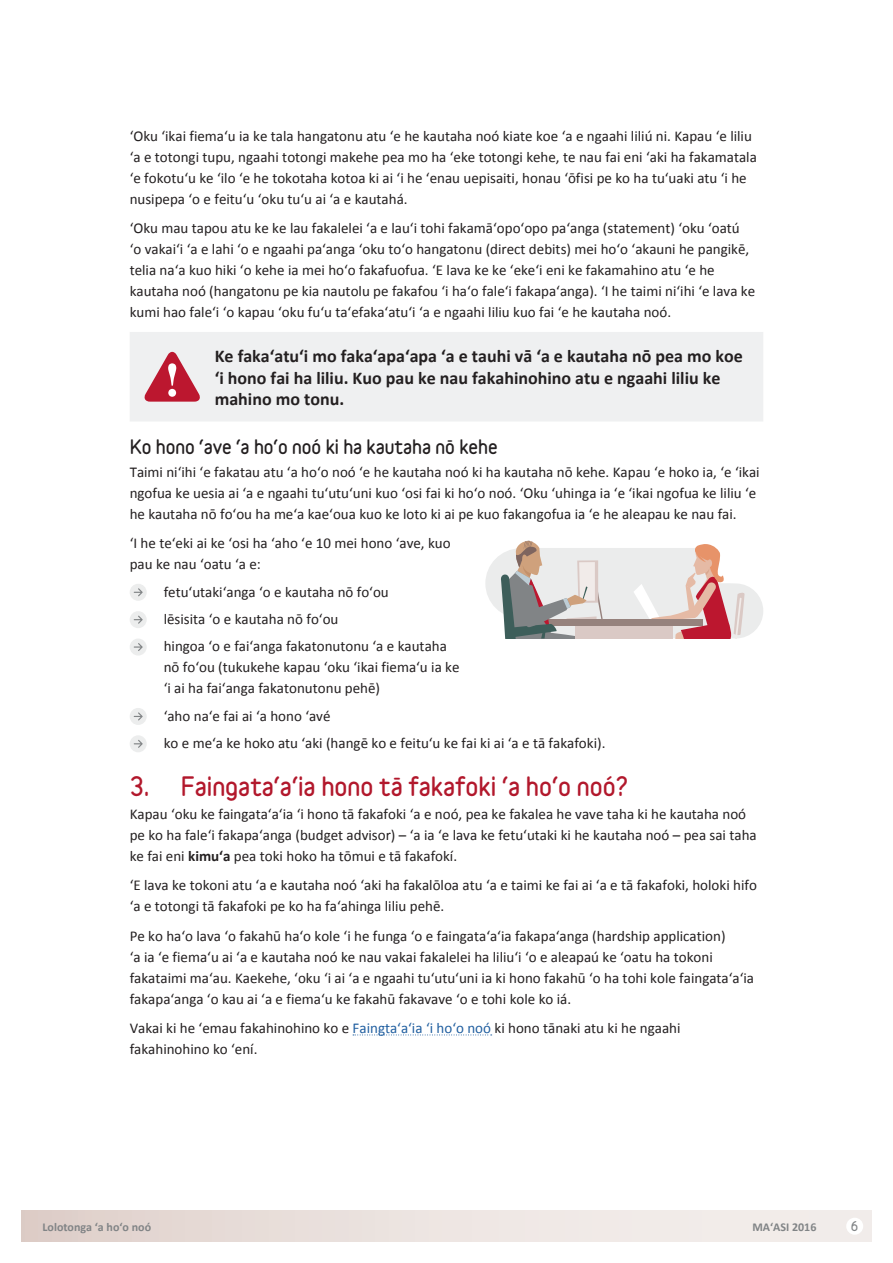
<style>
.page{position:relative;width:893px;height:1263px;background:#fff}
.page>*{position:absolute;margin:0;border:0;box-sizing:border-box;transform-origin:0 0}
.t1{font:900 24px "Variable Macron";color:#b2182c}
.t2{font:700 18px/21px "Calibri";color:#231f20}
.t3{font:900 18px "Variable Macron";color:#231f20}
.t4{font:15px/21px "Calibri";color:#231f20}
.t5{font:700 12px "Calibri";color:#818486}
.t6{font:900 12px "Variable";color:#818486}
.s1{font-weight:700}
.s2{color:#215fa0}
</style>
<div class="page">
<svg style="left:21px;top:1211px;width:851px;height:31px;background:#ebe2de"></svg>
<div style="left:846px;top:1218px;width:17px;height:17px;background:#fff;border-radius:50%"></div>
<svg style="left:353px;top:1034px;width:139px;height:1px"></svg>
<div style="left:130px;top:332px;width:633px;height:89px;background:#eff0f1"></div>
<svg style="left:143px;top:351px;width:58px;height:51px"></svg>
<div style="left:130px;top:584px;width:17px;height:17px;background:#eceded;border-radius:50%"></div>
<svg style="left:134px;top:588px;width:9px;height:8px"></svg>
<div style="left:130px;top:611px;width:17px;height:17px;background:#eceded;border-radius:50%"></div>
<svg style="left:134px;top:616px;width:9px;height:8px"></svg>
<div style="left:130px;top:638px;width:17px;height:17px;background:#eceded;border-radius:50%"></div>
<svg style="left:134px;top:643px;width:9px;height:8px"></svg>
<div style="left:130px;top:708px;width:17px;height:17px;background:#eceded;border-radius:50%"></div>
<svg style="left:134px;top:712px;width:9px;height:8px"></svg>
<div style="left:130px;top:735px;width:17px;height:17px;background:#eceded;border-radius:50%"></div>
<svg style="left:134px;top:740px;width:9px;height:8px"></svg>
<svg style="left:485px;top:540px;width:278px;height:98px"></svg>
<p class="t4" style="left:130px;top:126px;width:629px">‘Oku ‘ikai fiema‘u ia ke tala hangatonu atu ‘e he kautaha noó kiate koe ‘a e ngaahi liliú ni. Kapau ‘e liliu ‘a e totongi tupu, ngaahi totongi makehe pea mo ha ‘eke totongi kehe, te nau fai eni ‘aki ha fakamatala ‘e fokotu‘u ke ‘ilo ‘e he tokotaha kotoa ki ai ‘i he ‘enau uepisaiti, honau ‘ōfisi pe ko ha tu‘uaki atu ‘i he nusipepa ‘o e feitu‘u ‘oku tu‘u ai ‘a e kautahá.</p>
<p class="t4" style="left:130px;top:218px;width:627px">‘Oku mau tapou atu ke ke lau fakalelei ‘a e lau‘i tohi fakamā‘opo‘opo pa‘anga (statement) ‘oku ‘oatú<br>‘o vakai‘i ‘a e lahi ‘o e ngaahi pa‘anga ‘oku to‘o hangatonu (direct debits) mei ho‘o ‘akauni he pangikē, telia na‘a kuo hiki ‘o kehe ia mei ho‘o fakafuofua. ‘E lava ke ke ‘eke‘i eni ke fakamahino atu ‘e he kautaha noó (hangatonu pe kia nautolu pe fakafou ‘i ha‘o fale‘i fakapa‘anga). ‘I he taimi ni‘ihi ‘e lava ke kumi hao fale‘i ‘o kapau ‘oku fu‘u ta‘efaka‘atu‘i ‘a e ngaahi liliu kuo fai ‘e he kautaha noó.</p>
<p class="t2" style="left:215px;top:346px;width:530px">Ke faka‘atu‘i mo faka‘apa‘apa ‘a e tauhi vā ‘a e kautaha nō pea mo koe ‘i hono fai ha liliu. Kuo pau ke nau fakahinohino atu e ngaahi liliu ke mahino mo tonu.</p>
<p class="t3" style="left:130px;top:434px;width:369px">Ko hono ‘ave ‘a ho‘o noó ki ha kautaha nō kehe</p>
<p class="t4" style="left:130px;top:461px;width:631px">Taimi ni‘ihi ‘e fakatau atu ‘a ho‘o noó ‘e he kautaha noó ki ha kautaha nō kehe. Kapau ‘e hoko ia, ‘e ‘ikai ngofua ke uesia ai ‘a e ngaahi tu‘utu‘uni kuo ‘osi fai ki ho‘o noó. ‘Oku ‘uhinga ia ‘e ‘ikai ngofua ke liliu ‘e he kautaha nō fo‘ou ha me‘a kae‘oua kuo ke loto ki ai pe kuo fakangofua ia ‘e he aleapau ke nau fai.</p>
<p class="t4" style="left:130px;top:533px;width:322px">‘I he te‘eki ai ke ‘osi ha ‘aho ‘e 10 mei hono ‘ave, kuo pau ke nau ‘oatu ‘a e:</p>
<p class="t4" style="left:164px;top:578px;width:285px;line-height:27.5px">fetu‘utaki‘anga ‘o e kautaha nō fo‘ou<br>lēsisita ‘o e kautaha nō fo‘ou<br>hingoa ‘o e fai‘anga fakatonutonu ‘a e kautaha</p>
<p class="t4" style="left:164px;top:657px;width:297px">nō fo‘ou (tukukehe kapau ‘oku ‘ikai fiema‘u ia ke ‘i ai ha fai‘anga fakatonutonu pehē)</p>
<p class="t4" style="left:164px;top:702px;width:443px;line-height:27.5px">‘aho na‘e fai ai ‘a hono ‘avé<br>ko e me‘a ke hoko atu ‘aki (hangē ko e feitu‘u ke fai ki ai ‘a e tā fakafoki).</p>
<h1 class="t1" style="left:130px;top:770px;width:500px">3. Faingata‘a‘ia hono tā fakafoki ‘a ho‘o noó?</h1>
<p class="t4" style="left:130px;top:803px;width:628px">Kapau ‘oku ke faingata‘a‘ia ‘i hono tā fakafoki ‘a e noó, pea ke fakalea he vave taha ki he kautaha noó pe ko ha fale‘i fakapa‘anga (budget advisor) – ‘a ia ‘e lava ke fetu‘utaki ki he kautaha noó – pea sai taha ke fai eni <span class="s1">kimu‘a</span> pea toki hoko ha tōmui e tā fakafokí.</p>
<p class="t4" style="left:130px;top:875px;width:629px">‘E lava ke tokoni atu ‘a e kautaha noó ‘aki ha fakalōloa atu ‘a e taimi ke fai ai ‘a e tā fakafoki, holoki hifo ‘a e totongi tā fakafoki pe ko ha fa‘ahinga liliu pehē.</p>
<p class="t4" style="left:130px;top:925px;width:626px">Pe ko ha‘o lava ‘o fakahū ha‘o kole ‘i he funga ‘o e faingata‘a‘ia fakapa‘anga (hardship application)<br>‘a ia ‘e fiema‘u ai ‘a e kautaha noó ke nau vakai fakalelei ha liliu‘i ‘o e aleapaú ke ‘oatu ha tokoni fakataimi ma‘au. Kaekehe, ‘oku ‘i ai ‘a e ngaahi tu‘utu‘uni ia ki hono fakahū ‘o ha tohi kole faingata‘a‘ia fakapa‘anga ‘o kau ai ‘a e fiema‘u ke fakahū fakavave ‘o e tohi kole ko iá.</p>
<p class="t4" style="left:130px;top:1018px;width:552px">Vakai ki he ‘emau fakahinohino ko e <span class="s2">Faingta‘a‘ia ‘i ho‘o noó</span> ki hono tānaki atu ki he ngaahi fakahinohino ko ‘ení.</p>
<p class="t5" style="left:43px;top:1219px;width:110px">Lolotonga ‘a ho‘o noó</p>
<p class="t5" style="left:752px;top:1219px;width:66px">MA‘ASI 2016</p>
<p class="t6" style="left:851px;top:1218px;width:9px">6</p>
</div>
